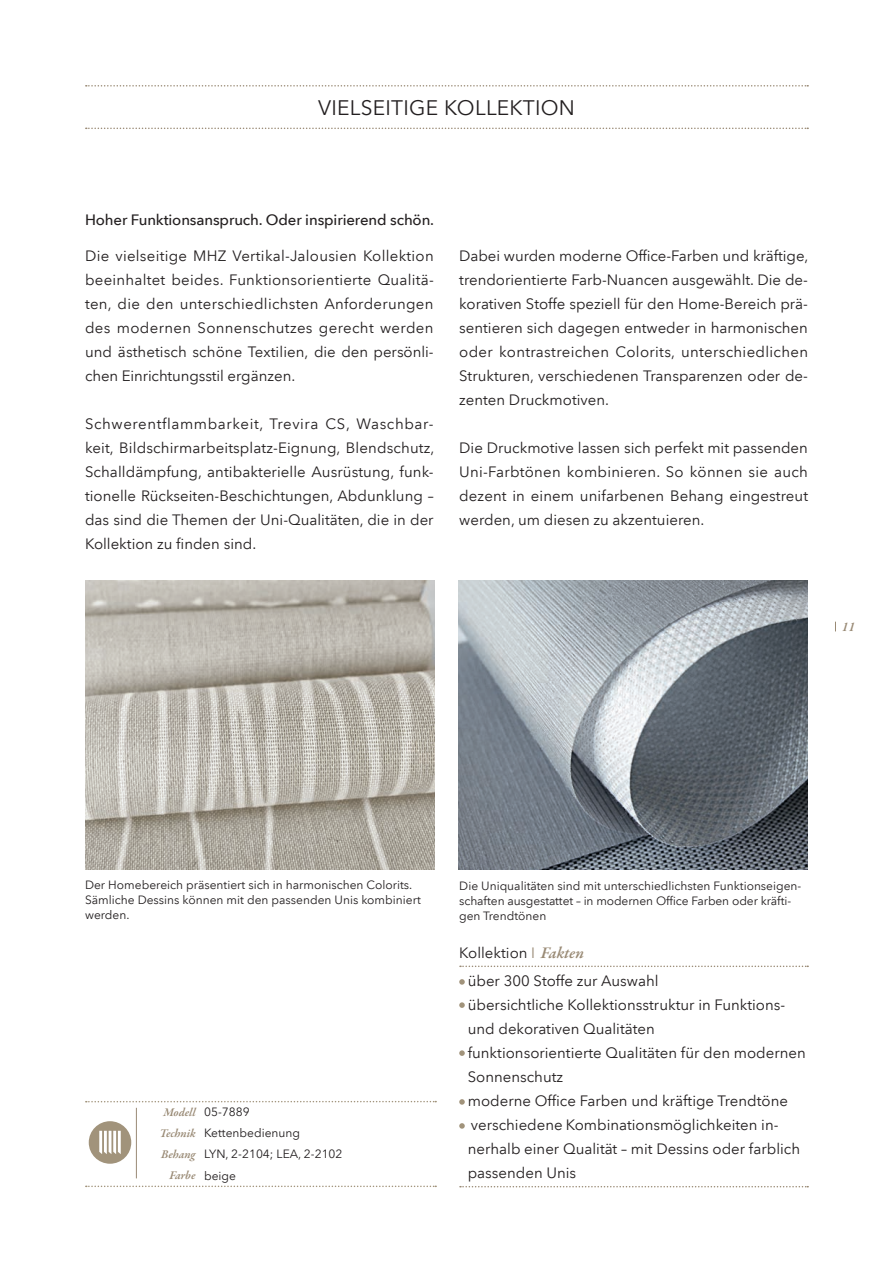
<style>
.page{position:relative;width:893px;height:1263px;background:#fff}
.page>*{position:absolute;margin:0;border:0;box-sizing:border-box;transform-origin:0 0}
.t1{font:21px "Avenir Next LT Com";letter-spacing:.01em;color:#231f20}
.t2{font:15px/24px "Avenir Next LT Com";color:#231f20;text-align:justify}
.t3{font:500 15px "Avenir Next LT Com";letter-spacing:-.01em;color:#231f20}
.t4{font:italic 600 13.5px "Garamond Premr Pro";color:#998a75}
.t5{font:12px/15px "Avenir Next LT Com";color:#231f20}
.t6{font:italic 600 12px "Garamond Premr Pro";letter-spacing:-.005em;color:#998a75}
.s1{font-family:"Garamond Premr Pro";font-weight:600;font-style:italic;color:#998a75}
.s2{font-family:"Avenir Next LT Com";font-weight:400;font-style:normal;color:#231f20}
.s3{color:#998a75}
.s4{font-family:"Garamond Premr Pro";font-weight:600;font-style:italic;font-size:16.5px;color:#998a75}
</style>
<div class="page">
<img style="left:85px;top:580px;width:349px;height:290px">
<img style="left:458px;top:580px;width:350px;height:290px">
<div style="left:89px;top:1121px;width:42px;height:43px;background:#a1937b;border-radius:50%"></div>
<svg style="left:99px;top:1131px;width:22px;height:23px"></svg>
<hr style="left:136px;top:1108px;width:1px;height:70px;background:#998a75">
<svg style="left:86px;top:1101px;width:350px;height:1px"></svg>
<svg style="left:86px;top:1185px;width:350px;height:2px"></svg>
<svg style="left:86px;top:85px;width:722px;height:2px"></svg>
<svg style="left:86px;top:128px;width:722px;height:1px"></svg>
<svg style="left:460px;top:965px;width:348px;height:2px"></svg>
<svg style="left:460px;top:1186px;width:348px;height:1px"></svg>
<svg style="left:459px;top:979px;width:6px;height:6px"></svg>
<svg style="left:459px;top:1002px;width:6px;height:6px"></svg>
<svg style="left:459px;top:1050px;width:6px;height:6px"></svg>
<svg style="left:459px;top:1099px;width:6px;height:6px"></svg>
<svg style="left:459px;top:1123px;width:6px;height:6px"></svg>
<h1 class="t1" style="left:318px;top:95px;width:258px">VIELSEITIgE KOLLEKTION</h1>
<p class="t3" style="left:85px;top:210px;width:351px">Hoher Funktionsanspruch. Oder inspirierend schön.</p>
<p class="t2" style="left:85px;top:244px;width:350px">Die vielseitige MHZ Vertikal-Jalousien Kollektion beeinhaltet beides. Funktionsorientierte Qualitä&shy;ten, die den unterschiedlichsten Anforderungen des modernen Sonnenschutzes gerecht werden und ästhetisch schöne Textilien, die den persönli&shy;chen Einrichtungsstil ergänzen.</p>
<p class="t2" style="left:85px;top:412px;width:351px">Schwerentflammbarkeit, Trevira CS, Waschbar&shy;keit, Bildschirmarbeitsplatz-Eignung, Blendschutz, Schalldämpfung, antibakterielle Ausrüstung, funk&shy;tionelle Rückseiten-Beschichtungen, Abdunklung – das sind die Themen der Uni-Qualitäten, die in der Kollektion zu finden sind.</p>
<p class="t2" style="left:459px;top:244px;width:351px">Dabei wurden moderne Office-Farben und kräftige, trendorientierte Farb-Nuancen ausgewählt. Die de&shy;korativen Stoffe speziell für den Home-Bereich prä&shy;sentieren sich dagegen entweder in harmonischen oder kontrastreichen Colorits, unterschiedlichen Strukturen, verschiedenen Transparenzen oder de&shy;zenten Druckmotiven.</p>
<p class="t2" style="left:459px;top:436px;width:350px">Die Druckmotive lassen sich perfekt mit passenden Uni-Farbtönen kombinieren. So können sie auch dezent in einem unifarbenen Behang eingestreut werden, um diesen zu akzentuieren.</p>
<p class="t4" style="left:842px;top:618px;width:15px">11</p>
<p class="t5" style="left:85px;top:877px;width:337px">Der Homebereich präsentiert sich in harmonischen Colorits.<br>Sämliche Dessins können mit den passenden Unis kombiniert werden.</p>
<p class="t5" style="left:459px;top:878px;width:344px">Die Uniqualitäten sind mit unterschiedlichsten Funktionseigen&shy;schaften ausgestattet – in modernen Office Farben oder kräfti&shy;gen Trendtönen</p>
<p class="t5" style="left:160px;top:1101px;width:184px;line-height:21.3px"><span class="s1">Modell</span> 05-7889<br><span class="s1">Technik</span> Kettenbedienung<br><span class="s1">Behang</span> LYN, 2-2104; LEA, 2-2102</p>
<p class="t6" style="left:169px;top:1168px;width:68px">Farbe <span class="s2">beige</span></p>
<p class="t2" style="left:468px;top:938px;width:192px;line-height:28.3px;text-indent:-9px">Kollektion <span class="s3">I</span> <span class="s4">Fakten<br></span>über 300 Stoffe zur Auswahl</p>
<p class="t2" style="left:468px;top:993px;width:339px;text-align:left">übersichtliche Kollektionsstruktur in Funktions&shy;und dekorativen Qualitäten<br>funktionsorientierte Qualitäten für den modernen Sonnenschutz<br>moderne Office Farben und kräftige Trendtöne verschiedene Kombinationsmöglichkeiten in&shy;nerhalb einer Qualität – mit Dessins oder farblich passenden Unis</p>
</div>
